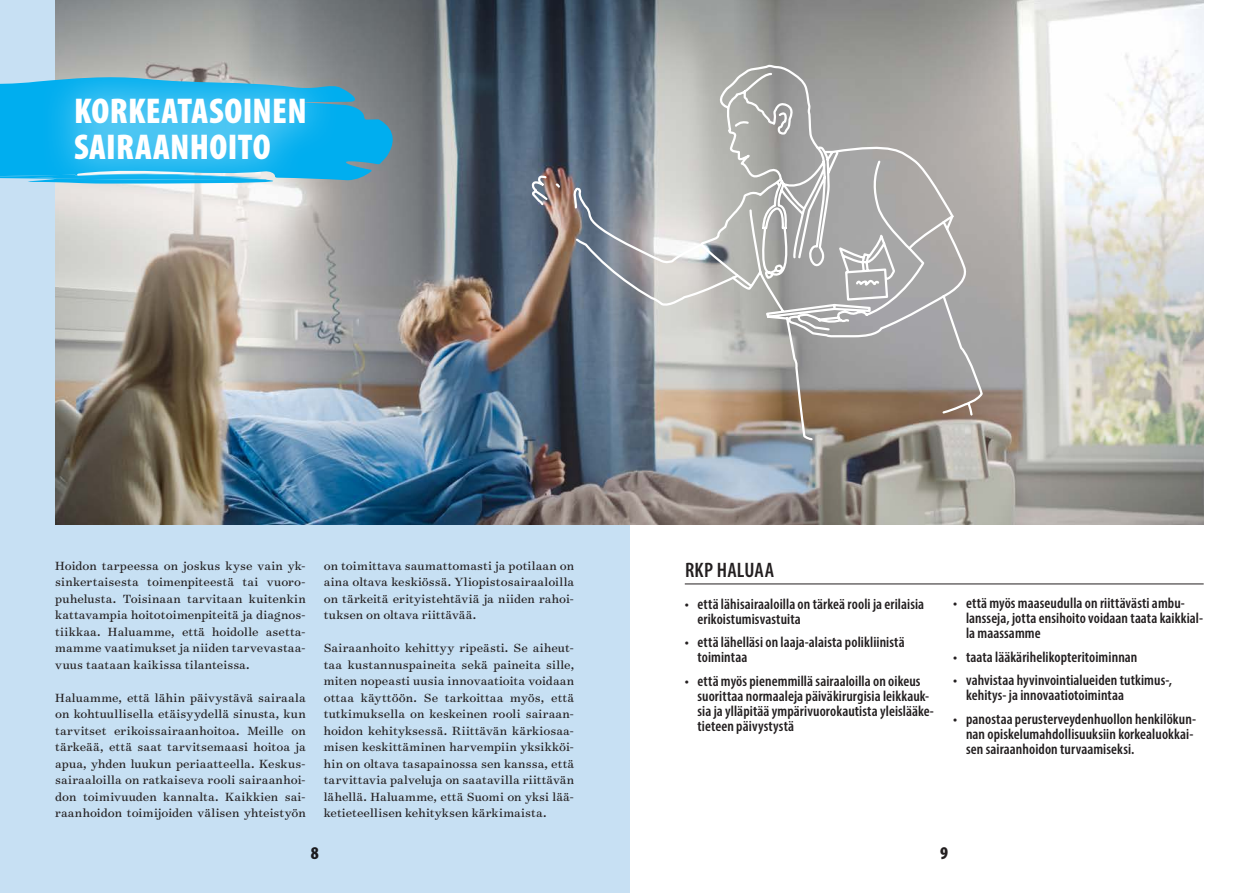
<style>
.page{position:relative;width:1259px;height:893px;background:#fff}
.page>*{position:absolute;margin:0;border:0;box-sizing:border-box;transform-origin:0 0}
.t1{font:900 condensed 36px "Myriad Pro";letter-spacing:.01em;color:#fff}
.VI_VILL{font:600 condensed 21px "Myriad Pro";letter-spacing:.01em;color:#231f20}
.t2{font:900 condensed 18px "Myriad Pro";color:#231f20}
.VI_VILL-2{font:600 condensed 15px/15px "Myriad Pro";letter-spacing:.005em;color:#231f20}
.t3{font:13.5px/16.5px "Surveyor Text";letter-spacing:.005em;color:#231f20;text-align:justify}
</style>
<div class="page">
<div style="left:0;top:0;width:629px;height:893px;background:#c7e0f3"></div>
<hr style="left:685px;top:584px;width:518px;height:1px;background:#231f20">
<img style="left:55px;top:0;width:1148px;height:524px">
<svg style="left:531px;top:62px;width:453px;height:380px;background:#9c9c9c"></svg>
<svg style="left:733px;top:121px;width:17px;height:7px"></svg>
<svg style="left:0;top:75px;width:397px;height:109px;background:#31a3ce"></svg>
<div style="left:41px;top:64px;width:298px;height:130px;background:#fff;opacity:.75"></div>
<p class="t1" style="left:74px;top:88px;width:234px">KORKEATASOINEN</p>
<p class="t1" style="left:74px;top:124px;width:198px">SAIRAANHOITO</p>
<p class="t3" style="left:55px;top:557px;width:252px">Hoidon tarpeessa on joskus kyse vain yk&shy;sinkertaisesta toimenpiteestä tai vuoro&shy;puhelusta. Toisinaan tarvitaan kuitenkin kattavampia hoitotoimenpiteitä ja diagnos&shy;tiikkaa. Haluamme, että hoidolle asetta&shy;mamme vaatimukset ja niiden tarvevastaa&shy;vuus taataan kaikissa tilanteissa.</p>
<p class="t3" style="left:55px;top:689px;width:252px">Haluamme, että lähin päivystävä sairaala on kohtuullisella etäisyydellä sinusta, kun tarvitset erikoissairaanhoitoa. Meille on tärkeää, että saat tarvitsemaasi hoitoa ja apua, yhden luukun periaatteella. Keskus&shy;sairaaloilla on ratkaiseva rooli sairaanhoi&shy;don toimivuuden kannalta. Kaikkien sai&shy;raanhoidon toimijoiden välisen yhteistyön</p>
<p class="t3" style="left:324px;top:557px;width:252px">on toimittava saumattomasti ja potilaan on aina oltava keskiössä. Yliopistosairaaloilla on tärkeitä erityistehtäviä ja niiden rahoi&shy;tuksen on oltava riittävää.</p>
<p class="t3" style="left:324px;top:639px;width:252px">Sairaanhoito kehittyy ripeästi. Se aiheut&shy;taa kustannuspaineita sekä paineita sille, miten nopeasti uusia innovaatioita voidaan ottaa käyttöön. Se tarkoittaa myös, että tutkimuksella on keskeinen rooli sairaan&shy;hoidon kehityksessä. Riittävän kärkiosaa&shy;misen keskittäminen harvempiin yksikköi&shy;hin on oltava tasapainossa sen kanssa, että tarvittavia palveluja on saatavilla riittävän lähellä. Haluamme, että Suomi on yksi lää&shy;ketieteellisen kehityksen kärkimaista.</p>
<p class="VI_VILL" style="left:685px;top:557px;width:91px">RKP HALUAA</p>
<p class="VI_VILL-2" style="left:697px;top:596px;width:228px;text-indent:-13px">• että lähisairaaloilla on tärkeä rooli ja erilaisia erikoistumisvastuita</p>
<p class="VI_VILL-2" style="left:697px;top:635px;width:209px;text-indent:-13px">• että lähelläsi on laaja-alaista polikliinistä toimintaa</p>
<p class="VI_VILL-2" style="left:697px;top:673px;width:238px;text-indent:-13px">• että myös pienemmillä sairaaloilla on oikeus suorittaa normaaleja päiväkirurgisia leikkauk&shy;sia ja ylläpitää ympärivuorokautista yleislääke&shy;tieteen päivystystä</p>
<p class="VI_VILL-2" style="left:966px;top:595px;width:239px;text-indent:-13px">• että myös maaseudulla on riittävästi ambu&shy;lansseja, jotta ensihoito voidaan taata kaikkial&shy;la maassamme</p>
<p class="VI_VILL-2" style="left:953px;top:649px;width:186px">• taata lääkärihelikopteritoiminnan</p>
<p class="VI_VILL-2" style="left:966px;top:672px;width:208px;text-indent:-13px">• vahvistaa hyvinvointialueiden tutkimus-, kehitys- ja innovaatiotoimintaa</p>
<p class="VI_VILL-2" style="left:966px;top:711px;width:231px;text-indent:-13px">• panostaa perusterveydenhuollon henkilökun&shy;nan opiskelumahdollisuuksiin korkealuokkai&shy;sen sairaanhoidon turvaamiseksi.</p>
<h3 class="t2" style="left:311px;top:841px;width:9px">8</h3>
<h3 class="t2" style="left:940px;top:841px;width:9px">9</h3>
</div>
